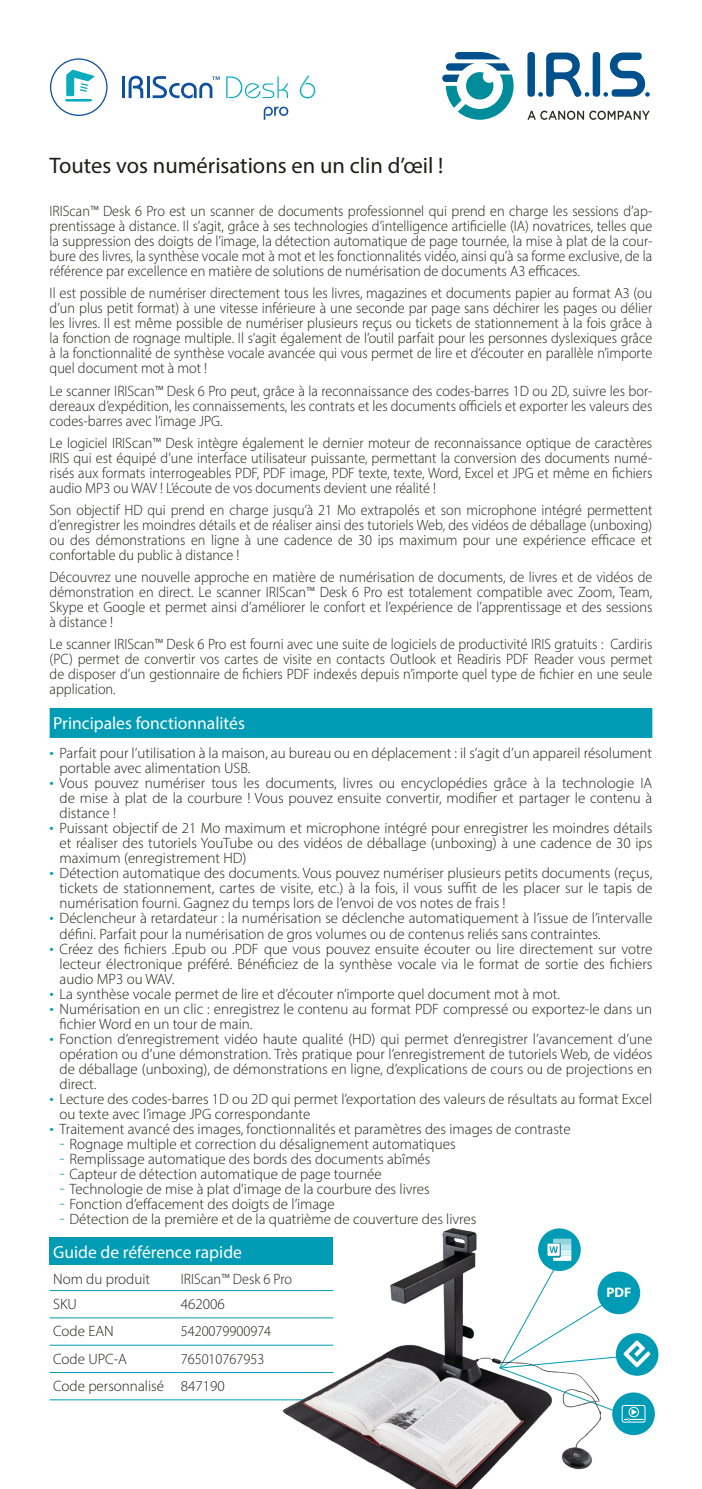
<style>
.page{position:relative;width:702px;height:1489px;background:#fff}
.page>*{position:absolute;margin:0;border:0;box-sizing:border-box;transform-origin:0 0}
.t1{font:300 32px "Bauhaus Std";color:#08acbe}
.slogan{font:22.5px "Myriad Pro";color:#1d1d1b}
.subtitle{font:17.5px "Myriad Pro";color:#fff}
.title_table{font:17.5px "Myriad Pro";color:#fff}
.texte{font:300 15px/15px "Myriad Pro";color:#1d1d1b;text-align:justify;scale:.95 1}
.texte-2{font:300 15px/15px "Myriad Pro";color:#1d1d1b;text-align:justify}
.text_table{font:300 15px "Myriad Pro";color:#1d1d1b}
.text_table-2{font:300 15px "Myriad Pro";color:#1d1d1b;scale:.95 1}
.t2{font:700 13.75px "Myriad Pro";color:#fff}
.s1{font-size:17.5px;color:#009cb5}
</style>
<div class="page">
<div style="left:50px;top:708px;width:602px;height:30px;background:#009cb5"></div>
<div style="left:50px;top:1237px;width:283px;height:27px;background:#009cb5"></div>
<hr style="left:50px;top:1289px;width:127px;height:1px;background:#009cb5">
<hr style="left:177px;top:1289px;width:156px;height:1px;background:#009cb5">
<hr style="left:50px;top:1317px;width:127px;height:1px;background:#009cb5">
<hr style="left:177px;top:1317px;width:156px;height:1px;background:#009cb5">
<hr style="left:50px;top:1344px;width:127px;height:1px;background:#009cb5">
<hr style="left:177px;top:1344px;width:156px;height:1px;background:#009cb5">
<hr style="left:50px;top:1371px;width:127px;height:1px;background:#009cb5">
<hr style="left:177px;top:1371px;width:156px;height:1px;background:#009cb5">
<hr style="left:50px;top:1399px;width:127px;height:1px;background:#009cb5">
<hr style="left:177px;top:1399px;width:156px;height:1px;background:#009cb5">
<div style="left:615px;top:1332px;width:43px;height:43px;background:#009cb5;border-radius:50%"></div>
<div style="left:612px;top:1392px;width:43px;height:42px;background:#009cb5;border-radius:50%"></div>
<div style="left:621px;top:1404px;width:24px;height:18px;border:1px solid #fff;border-radius:2px"></div>
<svg style="left:600px;top:1280px;width:50px;height:140px"></svg>
<div style="left:597px;top:1271px;width:43px;height:43px;background:#009cb5;border-radius:50%"></div>
<img style="left:283px;top:1228px;width:317px;height:260px">
<svg style="left:264px;top:107px;width:24px;height:13px"></svg>
<hr style="left:122px;top:76px;width:3px;height:22px;background:#0f51a0">
<svg style="left:129px;top:76px;width:14px;height:22px"></svg>
<hr style="left:147px;top:76px;width:3px;height:22px;background:#0f51a0">
<svg style="left:153px;top:76px;width:66px;height:22px"></svg>
<svg style="left:226px;top:76px;width:62px;height:22px"></svg>
<svg style="left:50px;top:58px;width:58px;height:58px"></svg>
<svg style="left:442px;top:52px;width:71px;height:68px"></svg>
<svg style="left:527px;top:111px;width:122px;height:9px"></svg>
<div style="left:527px;top:52px;width:8px;height:45px;background:#00508c;border-radius:4px"></div>
<div style="left:592px;top:52px;width:8px;height:45px;background:#00508c;border-radius:4px"></div>
<svg style="left:603px;top:53px;width:46px;height:44px"></svg>
<svg style="left:538px;top:53px;width:51px;height:44px"></svg>
<p class="t1" style="left:298px;top:68px;width:19px">6</p>
<p class="slogan" style="left:50px;top:151px;width:395px">Toutes vos numérisations en un clin d’œil !</p>
<p class="texte" style="left:50px;top:203px;width:636px">IRIScan™ Desk 6 Pro est un scanner de documents professionnel qui prend en charge les sessions d’ap&shy;prentissage à distance. Il s’agit, grâce à ses technologies d’intelligence artificielle (IA) novatrices, telles que la suppression des doigts de l’image, la détection automatique de page tournée, la mise à plat de la cour&shy;bure des livres, la synthèse vocale mot à mot et les fonctionnalités vidéo, ainsi qu’à sa forme exclusive, de la référence par excellence en matière de solutions de numérisation de documents A3 efficaces.</p>
<p class="texte" style="left:50px;top:286px;width:636px">Il est possible de numériser directement tous les livres, magazines et documents papier au format A3 (ou d’un plus petit format) à une vitesse inférieure à une seconde par page sans déchirer les pages ou délier les livres. Il est même possible de numériser plusieurs reçus ou tickets de stationnement à la fois grâce à la fonction de rognage multiple. Il s’agit également de l’outil parfait pour les personnes dyslexiques grâce à la fonctionnalité de synthèse vocale avancée qui vous permet de lire et d’écouter en parallèle n’importe quel document mot à mot !</p>
<p class="texte" style="left:50px;top:383px;width:636px">Le scanner IRIScan™ Desk 6 Pro peut, grâce à la reconnaissance des codes-barres 1D ou 2D, suivre les bor&shy;dereaux d’expédition, les connaissements, les contrats et les documents officiels et exporter les valeurs des codes-barres avec l’image JPG.</p>
<p class="texte" style="left:50px;top:435px;width:636px">Le logiciel IRIScan™ Desk intègre également le dernier moteur de reconnaissance optique de caractères IRIS qui est équipé d’une interface utilisateur puissante, permettant la conversion des documents numé&shy;risés aux formats interrogeables PDF, PDF image, PDF texte, texte, Word, Excel et JPG et même en fichiers audio MP3 ou WAV ! L’écoute de vos documents devient une réalité !</p>
<p class="texte" style="left:50px;top:502px;width:636px">Son objectif HD qui prend en charge jusqu’à 21 Mo extrapolés et son microphone intégré permettent d’enregistrer les moindres détails et de réaliser ainsi des tutoriels Web, des vidéos de déballage (unboxing) ou des démonstrations en ligne à une cadence de 30 ips maximum pour une expérience efficace et confortable du public à distance !</p>
<p class="texte" style="left:50px;top:569px;width:636px">Découvrez une nouvelle approche en matière de numérisation de documents, de livres et de vidéos de démonstration en direct. Le scanner IRIScan™ Desk 6 Pro est totalement compatible avec Zoom, Team, Skype et Google et permet ainsi d’améliorer le confort et l’expérience de l’apprentissage et des sessions à distance !</p>
<p class="texte" style="left:50px;top:636px;width:636px">Le scanner IRIScan™ Desk 6 Pro est fourni avec une suite de logiciels de productivité IRIS gratuits : Cardiris (PC) permet de convertir vos cartes de visite en contacts Outlook et Readiris PDF Reader vous permet de disposer d’un gestionnaire de fichiers PDF indexés depuis n’importe quel type de fichier en une seule application.</p>
<p class="subtitle" style="left:53px;top:712px;width:193px">Principales fonctionnalités</p>
<p class="texte-2" style="left:60px;top:745px;width:594px;text-indent:-10px"><span class="s1">•</span> Parfait pour l’utilisation à la maison, au bureau ou en déplacement : il s’agit d’un appareil résolument portable avec alimentation USB.</p>
<p class="texte-2" style="left:60px;top:775px;width:594px;text-indent:-10px"><span class="s1">•</span> Vous pouvez numériser tous les documents, livres ou encyclopédies grâce à la technologie IA de mise à plat de la courbure ! Vous pouvez ensuite convertir, modifier et partager le contenu à distance !</p>
<p class="texte-2" style="left:60px;top:820px;width:594px;text-indent:-10px"><span class="s1">•</span> Puissant objectif de 21 Mo maximum et microphone intégré pour enregistrer les moindres détails et réaliser des tutoriels YouTube ou des vidéos de déballage (unboxing) à une cadence de 30 ips maximum (enregistrement HD)</p>
<p class="texte-2" style="left:60px;top:865px;width:594px;text-indent:-10px"><span class="s1">•</span> Détection automatique des documents. Vous pouvez numériser plusieurs petits documents (reçus, tickets de stationnement, cartes de visite, etc.) à la fois, il vous suffit de les placer sur le tapis de numérisation fourni. Gagnez du temps lors de l’envoi de vos notes de frais !</p>
<p class="texte-2" style="left:60px;top:910px;width:594px;text-indent:-10px"><span class="s1">•</span> Déclencheur à retardateur : la numérisation se déclenche automatiquement à l’issue de l’intervalle défini. Parfait pour la numérisation de gros volumes ou de contenus reliés sans contraintes.</p>
<p class="texte-2" style="left:60px;top:940px;width:594px;text-indent:-10px"><span class="s1">•</span> Créez des fichiers .Epub ou .PDF que vous pouvez ensuite écouter ou lire directement sur votre lecteur électronique préféré. Bénéficiez de la synthèse vocale via le format de sortie des fichiers audio MP3 ou WAV.</p>
<p class="texte-2" style="left:50px;top:985px;width:512px"><span class="s1">•</span> La synthèse vocale permet de lire et d’écouter n’importe quel document mot à mot.</p>
<p class="texte-2" style="left:60px;top:1000px;width:594px;text-indent:-10px"><span class="s1">•</span> Numérisation en un clic : enregistrez le contenu au format PDF compressé ou exportez-le dans un fichier Word en un tour de main.</p>
<p class="texte-2" style="left:60px;top:1030px;width:594px;text-indent:-10px"><span class="s1">•</span> Fonction d’enregistrement vidéo haute qualité (HD) qui permet d’enregistrer l’avancement d’une opération ou d’une démonstration. Très pratique pour l’enregistrement de tutoriels Web, de vidéos de déballage (unboxing), de démonstrations en ligne, d’explications de cours ou de projections en direct.</p>
<p class="texte-2" style="left:60px;top:1090px;width:594px;text-indent:-10px"><span class="s1">•</span> Lecture des codes-barres 1D ou 2D qui permet l’exportation des valeurs de résultats au format Excel ou texte avec l’image JPG correspondante</p>
<p class="texte-2" style="left:50px;top:1120px;width:522px"><span class="s1">•</span> Traitement avancé des images, fonctionnalités et paramètres des images de contraste</p>
<p class="texte-2" style="left:60px;top:1135px;width:397px"><span class="s1">-</span> Rognage multiple et correction du désalignement automatiques</p>
<p class="texte-2" style="left:60px;top:1150px;width:372px"><span class="s1">-</span> Remplissage automatique des bords des documents abîmés</p>
<p class="texte-2" style="left:60px;top:1165px;width:323px"><span class="s1">-</span> Capteur de détection automatique de page tournée</p>
<p class="texte-2" style="left:60px;top:1180px;width:371px"><span class="s1">-</span> Technologie de mise à plat d'image de la courbure des livres</p>
<p class="texte-2" style="left:60px;top:1195px;width:276px"><span class="s1">-</span> Fonction d’effacement des doigts de l’image</p>
<p class="texte-2" style="left:60px;top:1210px;width:418px"><span class="s1">-</span> Détection de la première et de la quatrième de couverture des livres</p>
<p class="title_table" style="left:53px;top:1241px;width:190px">Guide de référence rapide</p>
<p class="text_table" style="left:53px;top:1269px;width:98px">Nom du produit</p>
<p class="text_table-2" style="left:181px;top:1269px;width:119px">IRIScan™ Desk 6 Pro</p>
<p class="text_table" style="left:53px;top:1294px;width:25px">SKU</p>
<p class="text_table" style="left:181px;top:1294px;width:45px">462006</p>
<p class="text_table" style="left:53px;top:1321px;width:62px">Code EAN</p>
<p class="text_table-2" style="left:181px;top:1321px;width:97px">5420079900974</p>
<p class="text_table" style="left:53px;top:1349px;width:75px">Code UPC-A</p>
<p class="text_table-2" style="left:181px;top:1349px;width:89px">765010767953</p>
<p class="text_table" style="left:53px;top:1376px;width:112px">Code personnalisé</p>
<p class="text_table" style="left:181px;top:1376px;width:45px">847190</p>
<p class="t2" style="left:606px;top:1283px;width:26px">PDF</p>
</div>
